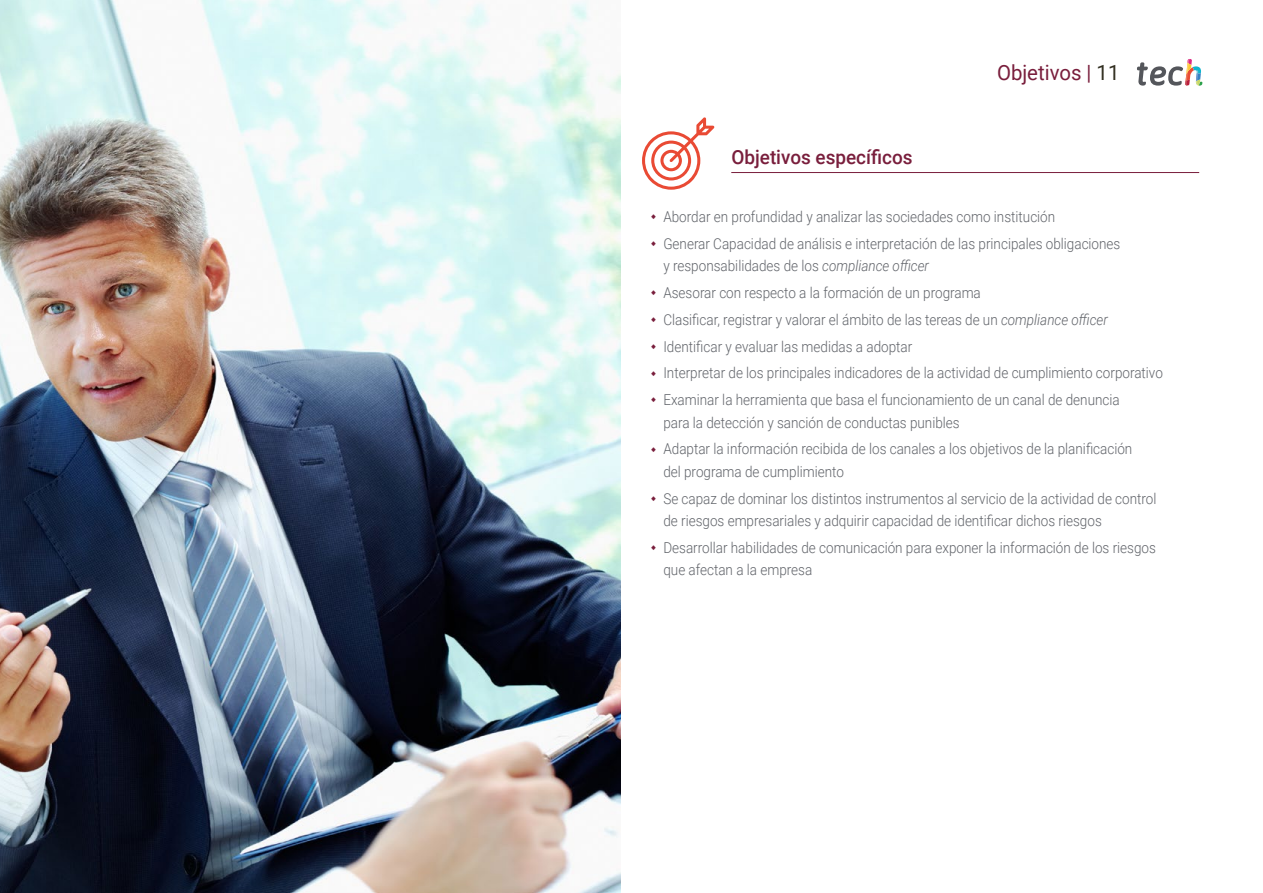
<style>
.page{position:relative;width:1263px;height:893px;background:#fff}
.page>*{position:absolute;margin:0;border:0;box-sizing:border-box;transform-origin:0 0}
.t1{font:21px "Roboto";color:#791e3c}
.t2{font:500 19.5px "Roboto";color:#791e3c}
.t3{font:300 15px/26.7px "Roboto";color:#61646a;scale:.9 1}
.s1{color:#312e20}
.s2{font-style:italic}
</style>
<div class="page">
<hr style="left:731px;top:172px;width:468px;height:1px;background:#791e3c">
<svg style="left:642px;top:117px;width:72px;height:73px"></svg>
<img style="left:0;top:0;width:621px;height:893px">
<svg style="left:1137px;top:59px;width:65px;height:27px"></svg>
<h2 class="t2" style="left:731px;top:144px;width:183px">Objetivos específicos</h2>
<h1 class="t1" style="left:997px;top:57px;width:124px">Objetivos | <span class="s1">11</span></h1>
<p class="t3" style="left:663px;top:203px;width:509px">Abordar en profundidad y analizar las sociedades como institución<br>Generar Capacidad de análisis e interpretación de las principales obligaciones</p>
<p class="t3" style="left:663px;top:252px;width:556px">y responsabilidades de los <span class="s2">compliance officer<br></span>Asesorar con respecto a la formación de un programa<br>Clasificar, registrar y valorar el ámbito de las tereas de un <span class="s2">compliance officer </span>Identificar y evaluar las medidas a adoptar<br>Interpretar de los principales indicadores de la actividad de cumplimiento corporativo Examinar la herramienta que basa el funcionamiento de un canal de denuncia</p>
<p class="t3" style="left:663px;top:408px;width:523px">para la detección y sanción de conductas punibles<br>Adaptar la información recibida de los canales a los objetivos de la planificación</p>
<p class="t3" style="left:663px;top:458px;width:549px">del programa de cumplimiento<br>Se capaz de dominar los distintos instrumentos al servicio de la actividad de control</p>
<p class="t3" style="left:663px;top:507px;width:549px">de riesgos empresariales y adquirir capacidad de identificar dichos riesgos<br>Desarrollar habilidades de comunicación para exponer la información de los riesgos</p>
<p class="t3" style="left:663px;top:556px;width:167px">que afectan a la empresa</p>
</div>
